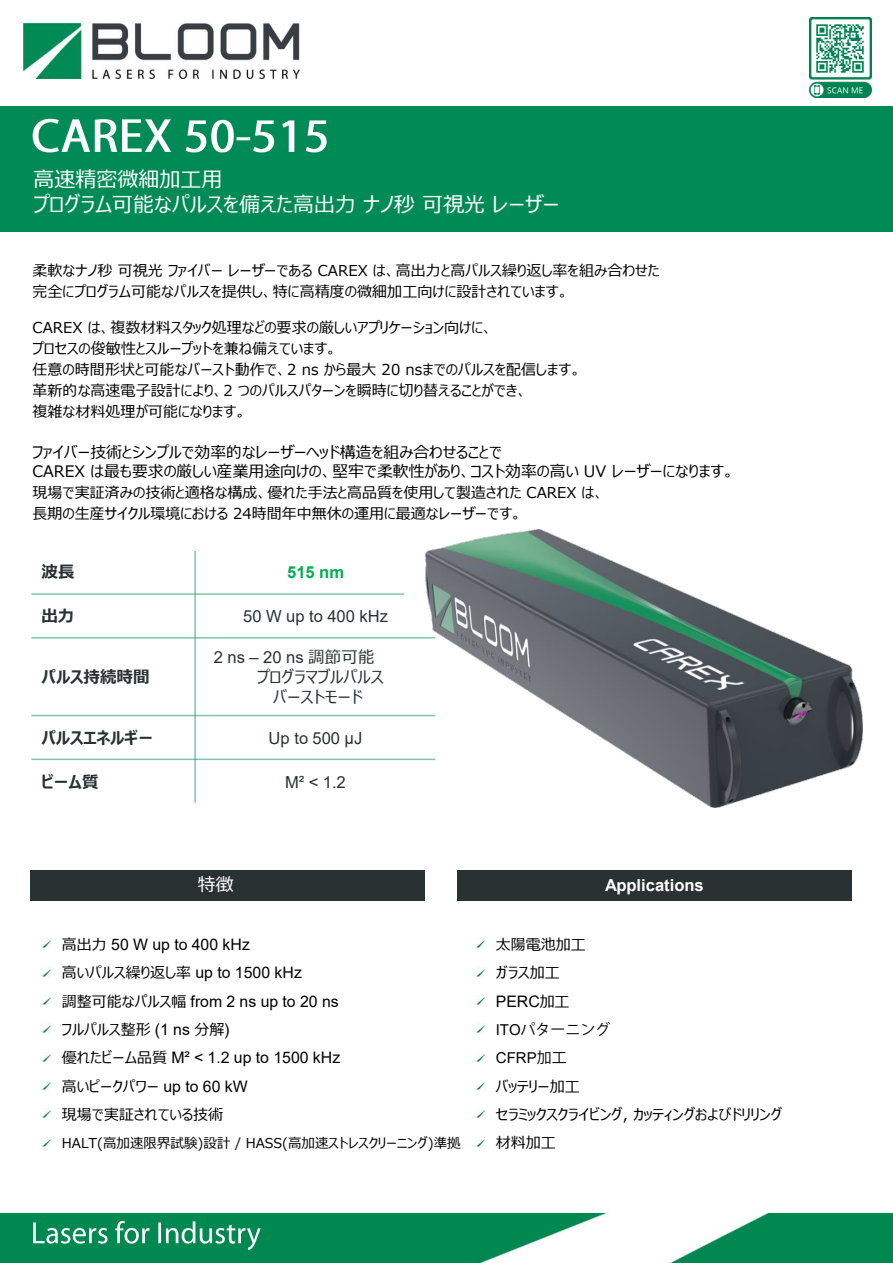
<style>
.page{position:relative;width:893px;height:1263px;background:#fff}
.page>*{position:absolute;margin:0;border:0;box-sizing:border-box;transform-origin:0 0}
.t1{font:21px/25.2px "Meiryo UI";color:#fff}
.t2{font:16.65px "Arial";color:#293133}
.t3{font:700 16.65px "Arial";letter-spacing:-.005em;color:#fff}
.t4{font:16.5px "Arial";color:#293133}
.t5{font:700 16.5px "Meiryo UI";color:#293133}
.t6{font:16.5px/19.8px "Meiryo UI";letter-spacing:-.005em;color:#293133}
.t7{font:700 16.5px "Arial";color:#00b050}
.t8{font:15.9px/28.3px "Arial";color:#000}
.t9{font:15.9px/19px "Meiryo UI";color:#000}
.t10{font:15px/21px "Meiryo UI";letter-spacing:.005em;color:#000}
.t11{font:15px "Koz Go Pr 6 N";letter-spacing:-.005em;color:#000}
.t12{font:15px "Arial";color:#000}
.t13{font:13.5px "Meiryo UI";color:#000}
.s1{font-family:"Meiryo UI";font-size:16.5px}
.s2{font-family:"Meiryo UI";font-size:15px}
.s3{font-family:"Arial";font-size:15.9px}
.s4{font-family:"Arial"}
.s5{font-family:"Koz Go Pr 6 N"}
</style>
<div class="page">
<div style="left:0;top:106px;width:893px;height:125px;background:#008a56"></div>
<div style="left:31px;top:870px;width:394px;height:30px;background:#293133"></div>
<img style="left:23px;top:23px;width:277px;height:55px">
<img style="left:32px;top:118px;width:202px;height:35px">
<img style="left:236px;top:137px;width:15px;height:4px">
<img style="left:253px;top:120px;width:74px;height:33px">
<svg style="left:42px;top:939px;width:9px;height:11px"></svg>
<svg style="left:42px;top:967px;width:9px;height:11px"></svg>
<svg style="left:42px;top:995px;width:9px;height:11px"></svg>
<svg style="left:42px;top:1024px;width:9px;height:11px"></svg>
<svg style="left:42px;top:1052px;width:9px;height:11px"></svg>
<svg style="left:42px;top:1080px;width:9px;height:11px"></svg>
<svg style="left:42px;top:1109px;width:9px;height:11px"></svg>
<svg style="left:42px;top:1137px;width:9px;height:11px"></svg>
<svg style="left:476px;top:939px;width:9px;height:11px"></svg>
<svg style="left:476px;top:967px;width:9px;height:11px"></svg>
<svg style="left:476px;top:995px;width:9px;height:11px"></svg>
<svg style="left:476px;top:1024px;width:9px;height:11px"></svg>
<svg style="left:476px;top:1052px;width:9px;height:11px"></svg>
<svg style="left:476px;top:1080px;width:9px;height:11px"></svg>
<svg style="left:476px;top:1109px;width:9px;height:11px"></svg>
<svg style="left:476px;top:1137px;width:9px;height:11px"></svg>
<hr style="left:194px;top:549px;width:2px;height:255px;background:#008a56">
<hr style="left:30px;top:593px;width:407px;height:2px;background:#008a56">
<hr style="left:30px;top:637px;width:407px;height:2px;background:#008a56">
<hr style="left:30px;top:715px;width:407px;height:1px;background:#008a56">
<hr style="left:30px;top:759px;width:407px;height:1px;background:#008a56">
<hr style="left:30px;top:549px;width:1px;height:255px;background:#fff">
<hr style="left:30px;top:549px;width:407px;height:2px;background:#fff">
<hr style="left:30px;top:802px;width:407px;height:2px;background:#fff">
<img style="left:0;top:1213px;width:893px;height:50px">
<img style="left:31px;top:1214px;width:241px;height:37px">
<div style="left:404px;top:578px;width:42px;height:28px;background:#fff"></div>
<img style="left:809px;top:17px;width:62px;height:81px">
<img style="left:813px;top:22px;width:54px;height:53px">
<img style="left:425px;top:529px;width:437px;height:279px">
<div style="left:457px;top:870px;width:395px;height:30px;background:#293133"></div>
<h1 class="t1" style="left:33px;top:168px;width:528px">高速精密微細加工用<br>プログラム可能なパルスを備えた高出力 ナノ秒 可視光 レーザー</h1>
<p class="t10" style="left:33px;top:261px;width:629px">柔軟なナノ秒 可視光 ファイバー レーザーである CAREX は、高出力と高パルス繰り返し率を組み合わせた完全にプログラム可能なパルスを提供し、特に高精度の微細加工向けに設計されています。</p>
<p class="t10" style="left:33px;top:318px;width:550px">CAREX は、複数材料スタック処理などの要求の厳しいアプリケーション向けに、<br>プロセスの俊敏性とスループットを兼ね備えています。<br>任意の時間形状と可能なバースト動作で、2 ns から最大 20 nsまでのパルスを配信します。革新的な高速電子設計により、2 つのパルスパターンを瞬時に切り替えることができ、<br>複雑な材料処理が可能になります。</p>
<p class="t9" style="left:33px;top:443px;width:703px">ファイバー技術とシンプルで効率的なレーザーヘッド構造を組み合わせることで<br>CAREX は最も要求の厳しい産業用途向けの、堅牢で柔軟性があり、コスト効率の高い UV レーザーになります。</p>
<p class="t10" style="left:33px;top:482px;width:573px">現場で実証済みの技術と適格な構成、優れた手法と高品質を使用して製造された CAREX は、長期の生産サイクル環境における 24時間年中無休の運用に最適なレーザーです。</p>
<p class="t5" style="left:42px;top:561px;width:34px">波長</p>
<p class="t7" style="left:287px;top:561px;width:58px">515 nm</p>
<p class="t5" style="left:42px;top:604px;width:34px">出力</p>
<p class="t4" style="left:243px;top:605px;width:146px">50 W up to 400 kHz</p>
<p class="t5" style="left:42px;top:665px;width:110px">パルス持続時間</p>
<p class="t2" style="left:214px;top:646px;width:162px">2 ns – 20 ns <span class="s1">調節可能</span></p>
<p class="t6" style="left:273px;top:668px;width:112px;text-indent:-38px">　　プログラマブルパルスバーストモード</p>
<p class="t5" style="left:42px;top:726px;width:113px">パルスエネルギー</p>
<p class="t4" style="left:269px;top:726px;width:95px">Up to 500 µJ</p>
<p class="t5" style="left:42px;top:770px;width:59px">ビーム質</p>
<p class="t4" style="left:285px;top:770px;width:62px">M² &lt; 1.2</p>
<p class="t8" style="left:62px;top:930px;width:278px"><span class="s2">高出力</span> 50 W up to 400 kHz<br><span class="s2">高いパルス繰り返し率</span> up to 1500 kHz<br><span class="s2">調整可能なパルス幅</span> from 2 ns up to 20 ns</p>
<p class="t10" style="left:62px;top:1020px;width:169px">フルパルス整形 <span class="s3">(1 ns</span> 分解<span class="s3">)</span></p>
<p class="t8" style="left:62px;top:1043px;width:280px"><span class="s2">優れたビーム品質</span> M² &lt; 1.2 up to 1500 kHz</p>
<p class="t10" style="left:62px;top:1073px;width:187px;line-height:28.2px">高いピークパワー <span class="s3">up to 60 kW</span>現場で実証されている技術</p>
<p class="t13" style="left:62px;top:1134px;width:400px">HALT(高加速限界試験)設計 / HASS(高加速ストレスクリーニング)準拠</p>
<p class="t3" style="left:605px;top:874px;width:100px">Applications</p>
<p class="t10" style="left:496px;top:931px;width:92px;line-height:28.5px">太陽電池加工ガラス加工</p>
<p class="t8" style="left:496px;top:987px;width:75px">PERC<span class="s2">加工</span></p>
<p class="t11" style="left:496px;top:1021px;width:116px"><span class="s4">ITO</span>パターニング</p>
<p class="t12" style="left:496px;top:1048px;width:73px">CFRP<span class="s5">加工</span></p>
<p class="t10" style="left:496px;top:1073px;width:288px;line-height:28.3px">バッテリー加工<br>セラミックスクライビング, カッティングおよびドリリング材料加工</p>
</div>
